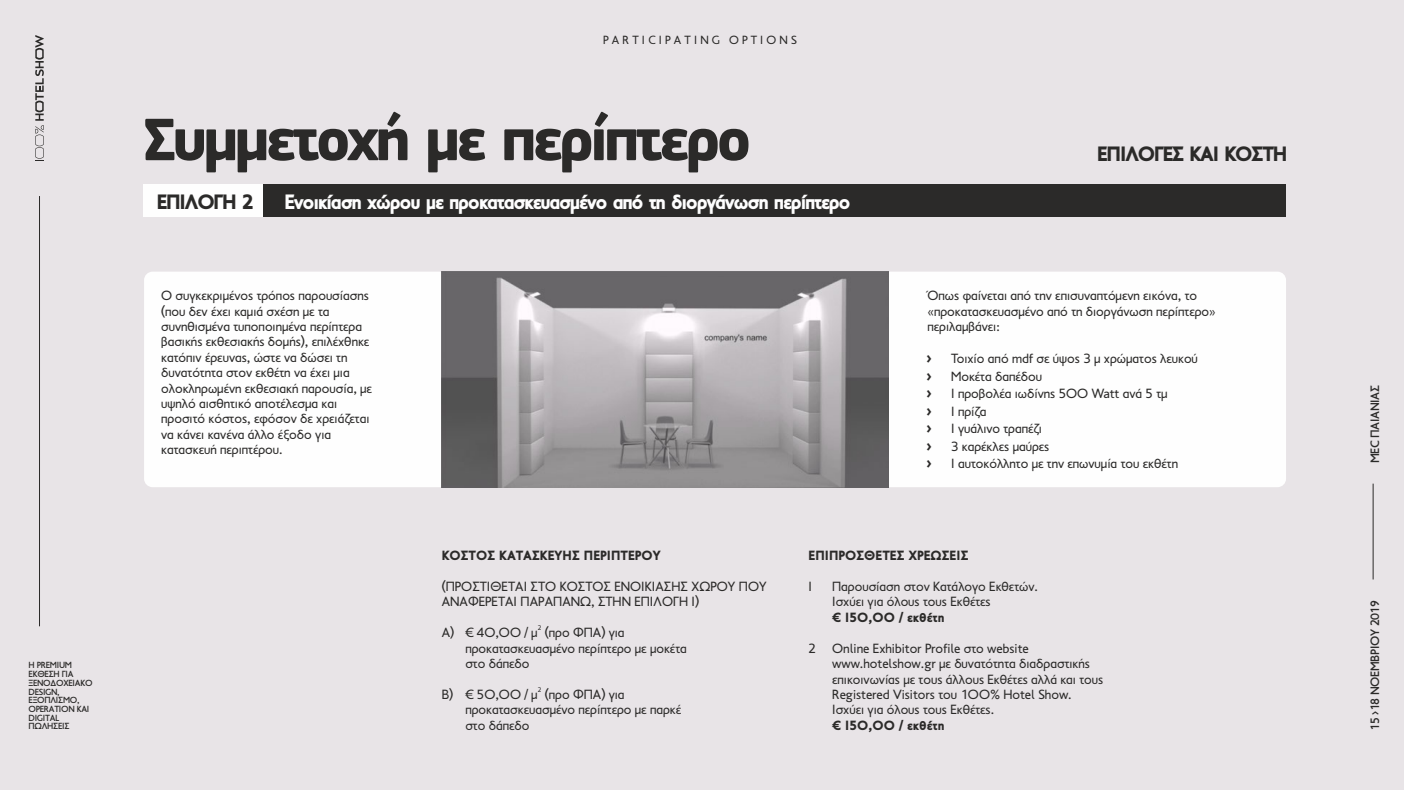
<style>
.page{position:relative;width:1404px;height:790px;background:#fff}
.page>*{position:absolute;margin:0;border:0;box-sizing:border-box;transform-origin:0 0}
.t1{font:700 62.4px "PF Square Sans Pro";letter-spacing:-.055em;color:#2b2a29}
.t2{font:900 21px "PF Transport";letter-spacing:-.06em;color:#fefefe}
.t3{font:900 21px "PF Transport";letter-spacing:-.06em;color:#2b2a29}
.t4{font:13.5px/15.5px "PF Transport";color:#2b2a29}
.t5{font:900 13.5px "PF Transport";color:#2b2a29}
.t6{font:500 12.3px "PF Transport";letter-spacing:-.035em;color:#2b2a29}
.t7{font:12px "PF Transport";letter-spacing:.265em;color:#2b2a29}
.t8{font:500 9px/8.7px "PF Transport";letter-spacing:-.035em;color:#2b2a29}
.t9{font:6.75px "PF Transport";color:#2b2a29}
.s1{font-weight:900;font-size:15px}
</style>
<div class="page">
<div style="left:0;top:0;width:1403px;height:789px;background:#e8e4e7"></div>
<div style="left:144px;top:271px;width:1141px;height:216px;background:#fefefe;border-radius:9px"></div>
<div style="left:262px;top:184px;width:1023px;height:33px;background:#2b2a29"></div>
<div style="left:143px;top:184px;width:120px;height:33px;background:#fefefe"></div>
<svg style="left:35px;top:35px;width:9px;height:126px"></svg>
<hr style="left:39px;top:196px;width:1px;height:430px;background:#2b2a29">
<hr style="left:1372px;top:483px;width:1px;height:96px;background:#2b2a29">
<img style="left:441px;top:271px;width:447px;height:216px">
<p class="t8" style="left:29px;top:661px;width:65px">Η PREMIUM<br>ΕΚΘΕΣΗ ΓΙΑ<br>ΞΕΝΟΔΟΧΕΙΑΚΟ<br>DESIGN,<br>ΕΞΟΠΛΙΣΜΟ,<br>OPERATION ΚΑΙ<br>DIGITAL<br>ΠΩΛΗΣΕΙΣ</p>
<p class="t7" style="left:603px;top:35px;width:195px">PARTICIPATING OPTIONS</p>
<h1 class="t1" style="left:143px;top:113px;width:609px">Συµµετοχή µε περίπτερο</h1>
<h2 class="t3" style="left:157px;top:193px;width:99px">ΕΠΙΛΟΓΗ 2</h2>
<h2 class="t2" style="left:284px;top:193px;width:567px">Ενοικίαση χώρου µε προκατασκευασµένο από τη διοργάνωση περίπτερο</h2>
<p class="t4" style="left:161px;top:289px;width:212px">Ο συγκεκριµένος τρόπος παρουσίασης (που δεν έχει καµιά σχέση µε τα συνηθισµένα τυποποιηµένα περίπτερα βασικής εκθεσιακής δοµής), επιλέχθηκε κατόπιν έρευνας, ώστε να δώσει τη δυνατότητα στον εκθέτη να έχει µια ολοκληρωµένη εκθεσιακή παρουσία, µε υψηλό αισθητικό αποτέλεσµα και προσιτό κόστος, εφόσον δε χρειάζεται να κάνει κανένα άλλο έξοδο για κατασκευή περιπτέρου.</p>
<h2 class="t3" style="left:1096px;top:145px;width:192px">ΕΠΙΛΟΓΕΣ ΚΑΙ ΚΟΣΤΗ</h2>
<p class="t4" style="left:927px;top:289px;width:290px">Όπως φαίνεται από την επισυναπτόµενη εικόνα, το «προκατασκευασµένο από τη διοργάνωση περίπτερο» περιλαµβάνει:</p>
<p class="t4" style="left:926px;top:352px;width:273px"><span class="s1">&gt;</span> Τοιχίο από mdf σε ύψος 3 µ χρώµατος λευκού</p>
<p class="t4" style="left:926px;top:387px;width:242px"><span class="s1">&gt;</span> I προβολέα ιωδίνης 5ΟΟ Watt ανά 5 τµ</p>
<p class="t4" style="left:926px;top:439px;width:124px"><span class="s1">&gt;</span> 3 καρέκλες µαύρες</p>
<p class="t4" style="left:926px;top:369px;width:117px"><span class="s1">&gt;</span> Μοκέτα δαπέδου</p>
<p class="t4" style="left:926px;top:404px;width:61px"><span class="s1">&gt;</span> πρίζα</p>
<p class="t4" style="left:951px;top:404px;width:5px">I</p>
<p class="t4" style="left:926px;top:422px;width:117px"><span class="s1">&gt;</span> γυάλινο τραπέζι</p>
<p class="t4" style="left:951px;top:422px;width:5px">I</p>
<p class="t4" style="left:926px;top:457px;width:253px"><span class="s1">&gt;</span> αυτοκόλλητο µε την επωνυµία του εκθέτη</p>
<p class="t4" style="left:951px;top:457px;width:5px">I</p>
<p class="t5" style="left:441px;top:549px;width:220px">ΚΟΣΤΟΣ ΚΑΤΑΣΚΕΥΗΣ ΠΕΡΙΠΤΕΡΟΥ</p>
<p class="t4" style="left:441px;top:579px;width:326px">(ΠΡΟΣΤΙΘΕΤΑΙ ΣΤΟ ΚΟΣΤΟΣ ΕΝΟΙΚΙΑΣΗΣ ΧΩΡΟΥ ΠΟΥ<br>ΑΝΑΦΕΡΕΤΑΙ ΠΑΡΑΠΑΝΩ, ΣΤΗΝ ΕΠΙΛΟΓΗ I)</p>
<p class="t4" style="left:441px;top:625px;width:59px">Α) € 4 ,</p>
<p class="t9" style="left:537px;top:625px;width:5px">2</p>
<p class="t4" style="left:484px;top:625px;width:142px">O OO / µ (προ ΦΠΑ) για</p>
<p class="t4" style="left:465px;top:641px;width:223px">προκατασκευασµένο περίπτερο µε µοκέτα</p>
<p class="t4" style="left:465px;top:656px;width:66px">στο δάπεδο</p>
<p class="t4" style="left:441px;top:687px;width:59px">Β) € 5 ,</p>
<p class="t9" style="left:537px;top:686px;width:5px">2</p>
<p class="t4" style="left:465px;top:702px;width:217px">προκατασκευασµένο περίπτερο µε παρκέ</p>
<p class="t4" style="left:484px;top:687px;width:142px">O OO / µ (προ ΦΠΑ) για</p>
<p class="t4" style="left:465px;top:718px;width:66px">στο δάπεδο</p>
<p class="t5" style="left:808px;top:549px;width:162px">ΕΠΙΠΡΟΣΘΕΤΕΣ ΧΡΕΩΣΕΙΣ</p>
<p class="t4" style="left:808px;top:579px;width:5px">I</p>
<p class="t4" style="left:832px;top:579px;width:207px">Παρουσίαση στον Κατάλογο Εκθετών.<br>Ισχύει για όλους τους Εκθέτες</p>
<p class="t5" style="left:845px;top:611px;width:101px">I O OO / εκθέτη</p>
<p class="t4" style="left:832px;top:641px;width:259px;text-indent:-24px">2 Online Exhibitor Profile στο website www.hotelshow.gr µε δυνατότητα διαδραστικής</p>
<p class="t4" style="left:832px;top:687px;width:241px">Registered Visitors του 1OO% Hotel Show.</p>
<p class="t5" style="left:832px;top:719px;width:42px">€5,</p>
<p class="t5" style="left:832px;top:611px;width:42px">€ 5 ,</p>
<p class="t4" style="left:832px;top:672px;width:273px">επικοινωνίας µε τους άλλους Εκθέτες αλλά και τους</p>
<p class="t4" style="left:832px;top:703px;width:163px">Ισχύει για όλους τους Εκθέτες.</p>
<p class="t5" style="left:845px;top:719px;width:101px">I O OO / εκθέτη</p>
<p class="t6" style="left:1369px;top:463px;width:80px;rotate:-90deg">MEC ΠΑΙΑΝΙΑΣ</p>
<p class="t6" style="left:1369px;top:730px;width:132px;rotate:-90deg">15 &gt;18 ΝΟΕΜΒΡΙΟΥ 2019</p>
</div>
